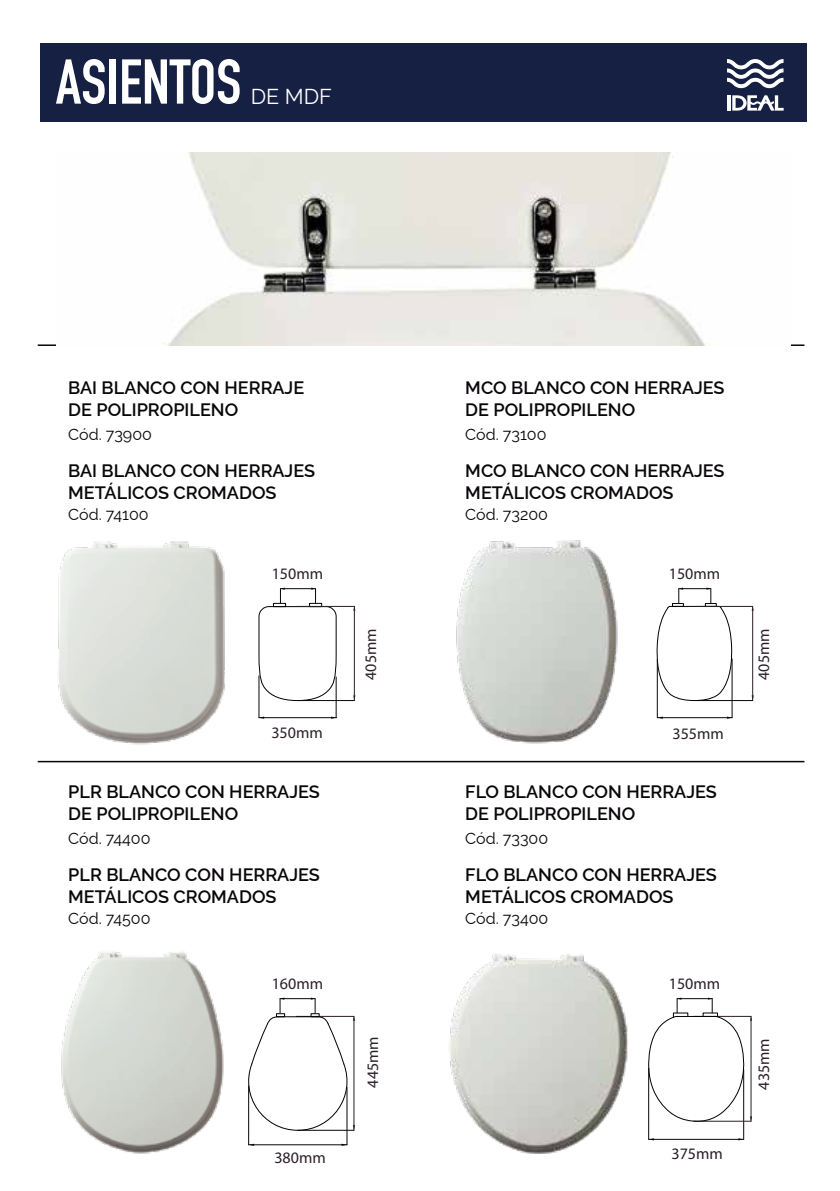
<style>
.page{position:relative;width:840px;height:1191px;background:#fff}
.page>*{position:absolute;margin:0;border:0;box-sizing:border-box;transform-origin:0 0}
.t1{font:62.2px "DIN Engschrift Std";color:#fff}
.t2{font:21.6px "Raleway";color:#fff}
.t3{font:600 18px/21.6px "Raleway";color:#090609}
.t4{font:16px "Raleway";color:#090609}
.t5{font:16px "Myriad Pro";color:#291f28}
</style>
<div class="page">
<hr style="left:38px;top:761px;width:766px;height:1px;background:#090609">
<hr style="left:248px;top:1085px;width:1px;height:59px;background:#090609">
<hr style="left:346px;top:1087px;width:1px;height:57px;background:#090609">
<hr style="left:248px;top:1144px;width:99px;height:1px;background:#090609">
<hr style="left:648px;top:1068px;width:1px;height:71px;background:#090609">
<hr style="left:743px;top:1069px;width:1px;height:70px;background:#090609">
<hr style="left:648px;top:1139px;width:95px;height:1px;background:#090609">
<img style="left:58px;top:541px;width:167px;height:204px">
<img style="left:456px;top:540px;width:162px;height:204px">
<img style="left:61px;top:951px;width:163px;height:203px">
<svg style="left:248px;top:997px;width:107px;height:134px"></svg>
<img style="left:449px;top:954px;width:179px;height:200px">
<svg style="left:648px;top:997px;width:103px;height:125px"></svg>
<div style="left:40px;top:43px;width:766px;height:79px;background:#152042"></div>
<svg style="left:727px;top:95px;width:3px;height:16px"></svg>
<svg style="left:732px;top:95px;width:51px;height:16px"></svg>
<svg style="left:727px;top:59px;width:56px;height:29px"></svg>
<hr style="left:38px;top:344px;width:766px;height:2px;background:#090609">
<hr style="left:297px;top:1130px;width:57px;height:1px;background:#090609">
<hr style="left:258px;top:676px;width:1px;height:41px;background:#090609">
<hr style="left:335px;top:677px;width:1px;height:40px;background:#090609">
<hr style="left:259px;top:717px;width:77px;height:1px;background:#090609">
<hr style="left:297px;top:606px;width:57px;height:1px;background:#2a1e28">
<hr style="left:354px;top:606px;width:1px;height:94px;background:#2a1e28">
<svg style="left:258px;top:587px;width:79px;height:114px"></svg>
<hr style="left:298px;top:700px;width:56px;height:1px;background:#090609">
<hr style="left:656px;top:660px;width:1px;height:57px;background:#090609">
<hr style="left:731px;top:659px;width:1px;height:58px;background:#090609">
<hr style="left:657px;top:717px;width:74px;height:1px;background:#090609">
<hr style="left:694px;top:606px;width:58px;height:1px;background:#2a1e28">
<hr style="left:752px;top:606px;width:1px;height:94px;background:#2a1e28">
<svg style="left:656px;top:587px;width:76px;height:114px"></svg>
<hr style="left:696px;top:700px;width:56px;height:1px;background:#090609">
<img style="left:57px;top:153px;width:732px;height:192px">
<h1 class="t1" style="left:56px;top:45px;width:187px">ASIENTOS</h1>
<p class="t2" style="left:251px;top:79px;width:83px">DE MDF</p>
<p class="t3" style="left:68px;top:375px;width:237px">BAI BLANCO CON HERRAJE<br>DE POLIPROPILENO</p>
<p class="t4" style="left:68px;top:421px;width:85px">Cód. 73900</p>
<p class="t3" style="left:68px;top:458px;width:248px">BAI BLANCO CON HERRAJES<br>METÁLICOS CROMADOS</p>
<p class="t4" style="left:68px;top:502px;width:82px">Cód. 74100</p>
<p class="t3" style="left:465px;top:375px;width:260px">MCO BLANCO CON HERRAJES<br>DE POLIPROPILENO</p>
<p class="t4" style="left:465px;top:421px;width:83px">Cód. 73100</p>
<p class="t3" style="left:465px;top:458px;width:260px">MCO BLANCO CON HERRAJES<br>METÁLICOS CROMADOS</p>
<p class="t4" style="left:465px;top:502px;width:84px">Cód. 73200</p>
<p class="t5" style="left:271px;top:564px;width:53px">150mm</p>
<p class="t5" style="left:668px;top:564px;width:53px">150mm</p>
<p class="t5" style="left:361px;top:680px;width:53px;rotate:-90deg">405mm</p>
<p class="t5" style="left:753px;top:680px;width:53px;rotate:-90deg">405mm</p>
<p class="t5" style="left:271px;top:722px;width:53px">350mm</p>
<p class="t5" style="left:672px;top:723px;width:53px">355mm</p>
<p class="t3" style="left:68px;top:779px;width:253px">PLR BLANCO CON HERRAJES<br>DE POLIPROPILENO</p>
<p class="t4" style="left:68px;top:825px;width:84px">Cód. 74400</p>
<p class="t3" style="left:68px;top:862px;width:253px">PLR BLANCO CON HERRAJES<br>METÁLICOS CROMADOS</p>
<p class="t4" style="left:68px;top:905px;width:84px">Cód. 74500</p>
<p class="t3" style="left:465px;top:779px;width:253px">FLO BLANCO CON HERRAJES<br>DE POLIPROPILENO</p>
<p class="t4" style="left:465px;top:825px;width:84px">Cód. 73300</p>
<p class="t3" style="left:465px;top:862px;width:253px">FLO BLANCO CON HERRAJES<br>METÁLICOS CROMADOS</p>
<p class="t4" style="left:465px;top:905px;width:84px">Cód. 73400</p>
<p class="t5" style="left:271px;top:974px;width:53px">160mm</p>
<p class="t5" style="left:668px;top:974px;width:53px">150mm</p>
<p class="t5" style="left:363px;top:1087px;width:53px;rotate:-90deg">445mm</p>
<p class="t5" style="left:753px;top:1089px;width:53px;rotate:-90deg">435mm</p>
<p class="t5" style="left:274px;top:1148px;width:53px">380mm</p>
<p class="t5" style="left:671px;top:1144px;width:53px">375mm</p>
</div>
